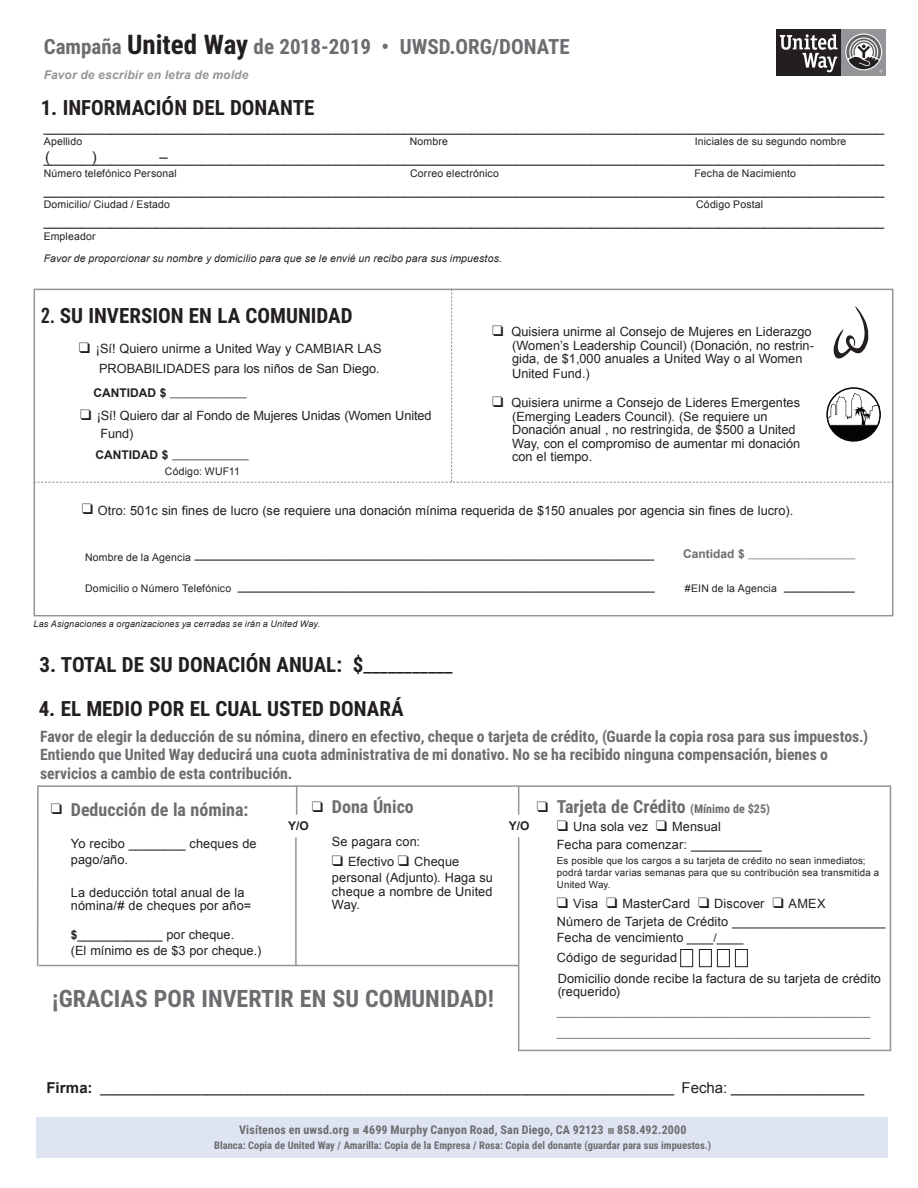
<style>
.page{position:relative;width:918px;height:1188px;background:#fff}
.page>*{position:absolute;margin:0;border:0;box-sizing:border-box;transform-origin:0 0}
.t1{font:700 24px "Roboto Condensed";color:#6c6d70}
.t2{font:700 21px "Roboto Condensed";color:#231f20}
.t3{font:700 21px "Roboto Condensed";color:#6c6d70}
.t4{font:700 18px "Roboto Condensed";color:#6c6d70}
.t5{font:700 15.75px/18.6px "Roboto Condensed";letter-spacing:-.005em;color:#6c6d70}
.t6{font:15px "Arial";color:#231f20}
.t7{font:13.5px "Arial";color:#231f20}
.t8{font:12.75px/13.5px "Arial";color:#231f20}
.t9{font:italic 12px "Arial";color:#231f20}
.t10{font:12px/21px "Helvetica";color:#231f20}
.t11{font:700 12px "Roboto Condensed";letter-spacing:.02em;color:#6c6d70}
.t12{font:italic 700 12px "Arial";letter-spacing:.015em;color:#939598}
.t13{font:700 12px "Arial";color:#231f20}
.t14{font:10.5px "Arial";letter-spacing:.015em;color:#231f20}
.t15{font:700 10.5px "Roboto Condensed";color:#6c6d70}
.t16{font:italic 10.5px "Arial";letter-spacing:.015em;color:#231f20}
.t17{font:9.75px/12px "Arial";letter-spacing:.02em;color:#231f20}
.t18{font:italic 9px "Arial";letter-spacing:.02em;color:#231f20}
.t19{font:700 6px "Arial";color:#231f20}
.t20{font:700 6px "Arial";color:#6c6d70}
.s1{font-size:27px;color:#231f20}
.s2{font-family:"Trade Gothic Bold Cond Twenty";font-weight:400}
.s3{font-size:12px}
.s4{font-weight:400}
.s5{color:#231f20}
.s6{font-weight:700;font-size:12px}
.s7{font-weight:700;font-style:normal;font-size:15px}
.s8{font-style:normal;font-size:15px}
</style>
<div class="page">
<div style="left:841px;top:29px;width:45px;height:46px;background:#939598"></div>
<div style="left:776px;top:29px;width:65px;height:46px;background:#231f20"></div>
<svg style="left:845px;top:34px;width:37px;height:36px"></svg>
<svg style="left:780px;top:34px;width:58px;height:38px"></svg>
<svg style="left:846px;top:35px;width:36px;height:37px"></svg>
<div style="left:37px;top:1118px;width:851px;height:40px;background:#dee4f1"></div>
<svg style="left:353px;top:1128px;width:6px;height:5px"></svg>
<svg style="left:608px;top:1128px;width:6px;height:5px"></svg>
<svg style="left:36px;top:785px;width:856px;height:267px"></svg>
<svg style="left:34px;top:289px;width:860px;height:194px"></svg>
<hr style="left:39px;top:965px;width:480px;height:1px;background:#939598">
<h2 class="t3" style="left:44px;top:32px;width:527px">Campaña <span class="s1">United Way</span> de 2018-2019 • UWSD.ORG/DONATE</h2>
<p class="t12" style="left:44px;top:68px;width:206px">Favor de escribir en letra de molde</p>
<h2 class="t2" style="left:41px;top:93px;width:275px">1. INFORMACIÓN DEL DONANTE</h2>
<p class="t7" style="left:44px;top:120px;width:842px">________________________________________________________________________________________________________________</p>
<p class="t14" style="left:44px;top:136px;width:40px">Apellido</p>
<p class="t14" style="left:410px;top:136px;width:40px">Nombre</p>
<p class="t14" style="left:695px;top:136px;width:153px">Iniciales de su segundo nombre</p>
<p class="t7" style="left:44px;top:151px;width:842px">________________________________________________________________________________________________________________</p>
<p class="t14" style="left:44px;top:167px;width:135px">Número telefónico Personal</p>
<p class="t14" style="left:410px;top:167px;width:90px">Correo electrónico</p>
<p class="t14" style="left:695px;top:167px;width:103px">Fecha de Nacimiento</p>
<p class="t7" style="left:44px;top:183px;width:842px">________________________________________________________________________________________________________________</p>
<p class="t14" style="left:44px;top:199px;width:128px">Domicilio/ Ciudad / Estado</p>
<p class="t14" style="left:696px;top:199px;width:69px">Código Postal</p>
<p class="t7" style="left:44px;top:214px;width:842px">________________________________________________________________________________________________________________</p>
<p class="t14" style="left:44px;top:230px;width:54px">Empleador</p>
<p class="t16" style="left:44px;top:253px;width:460px">Favor de proporcionar su nombre y domicilio para que se le envié un recibo para sus impuestos.</p>
<p class="t6" style="left:45px;top:148px;width:6px">(</p>
<p class="t6" style="left:92px;top:148px;width:6px">)</p>
<p class="t6" style="left:159px;top:148px;width:10px">–</p>
<h2 class="t2" style="left:41px;top:300px;width:314px"><span class="s2">2.</span> SU INVERSION EN LA COMUNIDAD</h2>
<p class="t8" style="left:512px;top:325px;width:303px;text-indent:-20px">❑ Quisiera unirme al Consejo de Mujeres en Liderazgo (Women’s Leadership Council) (Donación, no restrin&shy;gida, de $1,000 anuales a United Way o al Women</p>
<p class="t8" style="left:512px;top:367px;width:79px">United Fund.)</p>
<p class="t8" style="left:512px;top:396px;width:290px;text-indent:-20px">❑ Quisiera unirme a Consejo de Lideres Emergentes (Emerging Leaders Council). (Se requiere un Donación anual , no restringida, de $500 a United Way, con el compromiso de aumentar mi donación con el tiempo.</p>
<p class="t8" style="left:79px;top:339px;width:304px;line-height:19.5px;text-align:right">❑ ¡Sí! Quiero unirme a United Way y CAMBIAR LAS<br>PROBABILIDADES para los niños de San Diego.</p>
<p class="t19" style="left:94px;top:391px;width:155px"><span class="s3">CANTIDAD $</span> _______________________</p>
<p class="t8" style="left:100px;top:406px;width:333px;line-height:18px;text-indent:-20px">❑ ¡Sí! Quiero dar al Fondo de Mujeres Unidas (Women United<br>Fund)</p>
<p class="t19" style="left:95px;top:454px;width:155px"><span class="s3">CANTIDAD $</span> _______________________</p>
<p class="t14" style="left:165px;top:466px;width:76px">Código: WUF11</p>
<p class="t8" style="left:82px;top:504px;width:713px">❑ Otro: 501c sin fines de lucro (se requiere una donación mínima requerida de $150 anuales por agencia sin fines de lucro).</p>
<p class="t20" style="left:683px;top:553px;width:174px"><span class="s3">Cantidad $</span> ________________________________</p>
<p class="t14" style="left:85px;top:551px;width:107px">Nombre de la Agencia</p>
<p class="t8" style="left:195px;top:547px;width:461px">_________________________________________________________________</p>
<p class="t14" style="left:85px;top:583px;width:148px">Domicilio o Número Telefónico</p>
<p class="t14" style="left:685px;top:583px;width:93px">#EIN de la Agencia</p>
<p class="t8" style="left:238px;top:579px;width:418px">___________________________________________________________</p>
<p class="t8" style="left:784px;top:579px;width:72px">__________</p>
<p class="t18" style="left:34px;top:619px;width:288px">Las Asignaciones a organizaciones ya cerradas se irán a United Way.</p>
<h2 class="t2" style="left:40px;top:650px;width:415px">3. TOTAL DE SU DONACIÓN ANUAL: $<span class="s4">___________</span></h2>
<h2 class="t2" style="left:39px;top:694px;width:366px">4. EL MEDIO POR EL CUAL USTED DONARÁ</h2>
<p class="t5" style="left:40px;top:726px;width:829px">Favor de elegir la deducción de su nómina, dinero en efectivo, cheque o tarjeta de crédito, (Guarde la copia rosa para sus impuestos.)<br>Entiendo que United Way deducirá una cuota administrativa de mi donativo. No se ha recibido ninguna compensación, bienes o servicios a cambio de esta contribución.</p>
<h3 class="t4" style="left:51px;top:797px;width:199px"><span class="s5">❑</span> Deducción de la nómina:</h3>
<p class="t8" style="left:71px;top:836px;width:187px;line-height:15.3px">Yo recibo ________ cheques de pago/año.</p>
<p class="t8" style="left:71px;top:886px;width:182px">La deducción total anual de la nómina/# de cheques por año=</p>
<p class="t8" style="left:71px;top:926px;width:192px;line-height:16.5px"><span class="s6">$</span>____________ por cheque.<br>(El mínimo es de $3 por cheque.)</p>
<h3 class="t4" style="left:312px;top:794px;width:104px"><span class="s5">❑</span> Dona Único</h3>
<p class="t8" style="left:332px;top:835px;width:90px">Se pagara con:</p>
<p class="t8" style="left:332px;top:853px;width:163px;line-height:16.5px">❑ Efectivo ❑ Cheque personal (Adjunto). Haga su</p>
<p class="t8" style="left:332px;top:884px;width:162px">cheque a nombre de United<br>Way.</p>
<p class="t13" style="left:288px;top:819px;width:22px">Y/O</p>
<h1 class="t1" style="left:52px;top:982px;width:443px">¡GRACIAS POR INVERTIR EN SU COMUNIDAD!</h1>
<p class="t13" style="left:509px;top:819px;width:22px">Y/O</p>
<h3 class="t4" style="left:537px;top:794px;width:235px"><span class="s5">❑</span> Tarjeta de Crédito <span class="s3">(Mínimo de $25)</span></h3>
<p class="t8" style="left:557px;top:818px;width:207px;line-height:18px">❑ Una sola vez ❑ Mensual<br>Fecha para comenzar: __________</p>
<p class="t17" style="left:557px;top:855px;width:324px">Es posible que los cargos a su tarjeta de crédito no sean inmediatos; podrá tardar varias semanas para que su contribución sea transmitida a<br>United Way.</p>
<p class="t8" style="left:557px;top:894px;width:330px;line-height:18px">❑ Visa ❑ MasterCard ❑ Discover ❑ AMEX<br>Número de Tarjeta de Crédito <span class="s3">_______________________</span></p>
<p class="t8" style="left:557px;top:928px;width:188px;line-height:19.5px">Fecha de vencimiento <span class="s3">____/____<br></span>Código de seguridad</p>
<p class="t8" style="left:558px;top:971px;width:325px">Domicilio donde recibe la factura de su tarjeta de crédito (requerido)</p>
<p class="t10" style="left:557px;top:1001px;width:315px">_______________________________________________ _______________________________________________</p>
<p class="t9" style="left:46px;top:1082px;width:820px"><span class="s7">Firma:</span> ______________________________________________________________________________________ <span class="s8">Fecha:</span> ____________________</p>
<p class="t11" style="left:239px;top:1122px;width:449px">Visítenos en uwsd.org 4699 Murphy Canyon Road, San Diego, CA 92123 858.492.2000</p>
<p class="t15" style="left:214px;top:1138px;width:499px">Blanca: Copia de United Way / Amarilla: Copia de la Empresa / Rosa: Copia del donante (guardar para sus impuestos.)</p>
</div>
